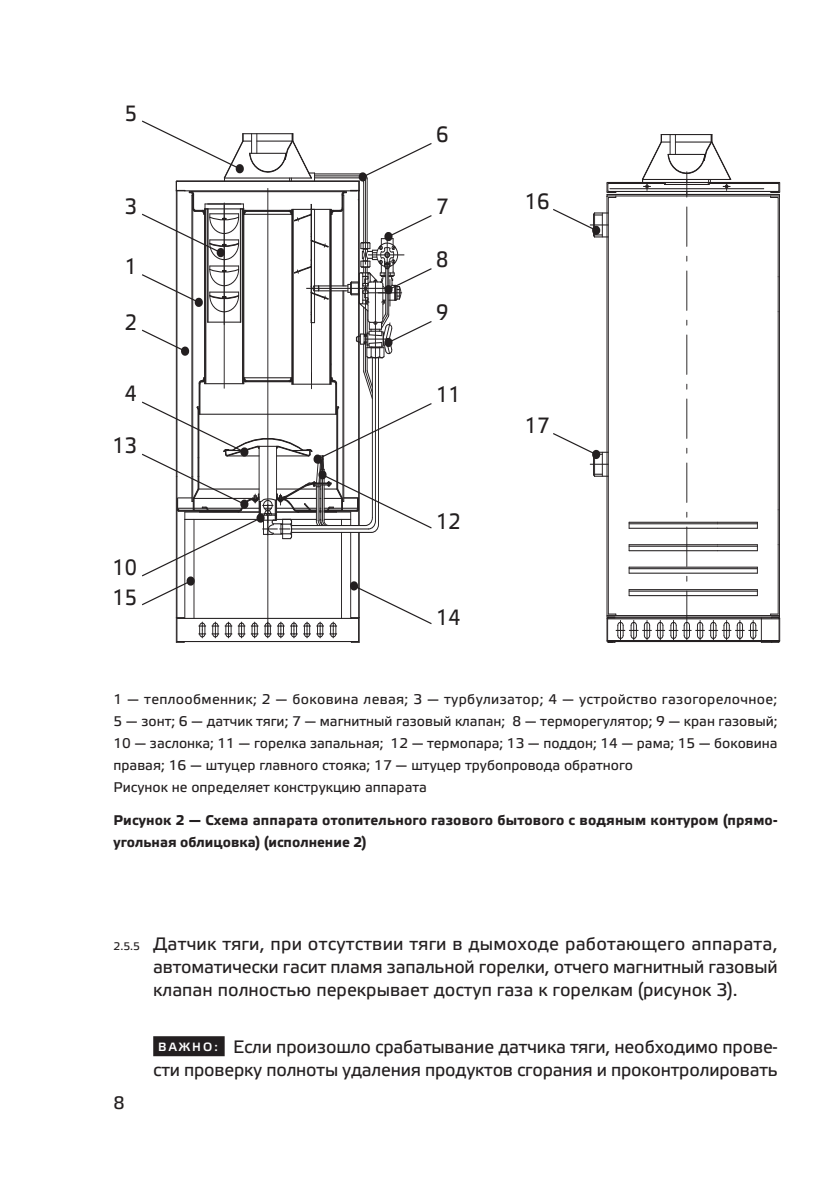
<style>
.page{position:relative;width:840px;height:1191px;background:#fff}
.page>*{position:absolute;margin:0;border:0;box-sizing:border-box;transform-origin:0 0}
.t1{font:22.2px/30.2px "Etelka Text";color:#231f20;scale:.89 1}
.t2{font:18px/23px "Etelka Text";letter-spacing:-.01em;color:#231f20;text-align:justify}
.t3{font:14px/22px "Etelka Text";color:#231f20}
.t4{font:700 14px/22px "Etelka Text";letter-spacing:.01em;color:#231f20}
.s1{font-size:11px}
.s2{font-family:"Etelka";font-weight:500;font-size:12px;color:#fff}
</style>
<div class="page">
<div style="left:153px;top:1036px;width:71px;height:20px;background:#231f20"></div>
<hr style="left:660px;top:134px;width:51px;height:1px;background:#231f20">
<svg style="left:553px;top:135px;width:227px;height:508px"></svg>
<svg style="left:142px;top:120px;width:290px;height:523px"></svg>
<h1 class="t1" style="left:125px;top:98px;width:15px">5</h1>
<h1 class="t1" style="left:125px;top:191px;width:15px">3</h1>
<h1 class="t1" style="left:125px;top:252px;width:15px">1</h1>
<h1 class="t1" style="left:125px;top:308px;width:15px">2</h1>
<h1 class="t1" style="left:125px;top:378px;width:15px">4</h1>
<h1 class="t1" style="left:112px;top:430px;width:29px">13</h1>
<h1 class="t1" style="left:112px;top:552px;width:29px">10<br>15</h1>
<h1 class="t1" style="left:436px;top:120px;width:15px">6</h1>
<h1 class="t1" style="left:436px;top:192px;width:15px">7</h1>
<h1 class="t1" style="left:436px;top:245px;width:15px">8</h1>
<h1 class="t1" style="left:436px;top:298px;width:15px">9</h1>
<h1 class="t1" style="left:436px;top:380px;width:29px">11</h1>
<h1 class="t1" style="left:436px;top:507px;width:29px">12</h1>
<h1 class="t1" style="left:436px;top:602px;width:29px">14</h1>
<h1 class="t1" style="left:524px;top:187px;width:29px">16</h1>
<h1 class="t1" style="left:524px;top:411px;width:29px">17</h1>
<p class="t3" style="left:113px;top:688px;width:665px">1 — теплообменник; 2 — боковина левая; 3 — турбулизатор; 4 — устройство газогорелочное; 5 — зонт; 6 — датчик тяги; 7 — магнитный газовый клапан; 8 — терморегулятор; 9 — кран газовый; 10 — заслонка; 11 — горелка запальная; 12 — термопара; 13 — поддон; 14 — рама; 15 — боковина правая; 16 — штуцер главного стояка; 17 — штуцер трубопровода обратного<br>Рисунок не определяет конструкцию аппарата</p>
<p class="t4" style="left:113px;top:809px;width:665px">Рисунок 2 — Схема аппарата отопительного газового бытового с водяным контуром (прямо&shy;угольная облицовка) (исполнение 2)</p>
<h1 class="t1" style="left:126px;top:755px;width:15px">5</h1>
<h1 class="t1" style="left:114px;top:836px;width:29px">16</h1>
<p class="t2" style="left:153px;top:932px;width:625px;text-indent:-40px"><span class="s1">2.5.5</span> Датчик тяги, при отсутствии тяги в дымоходе работающего аппарата, автоматически гасит пламя запальной горелки, отчего магнитный газовый клапан полностью перекрывает доступ газа к горелкам (рисунок 3).</p>
<p class="t2" style="left:153px;top:1035px;width:625px"><span class="s2">В А Ж Н О :</span> Если произошло срабатывание датчика тяги, необходимо прове&shy;сти проверку полноты удаления продуктов сгорания и проконтролировать</p>
<h1 class="t1" style="left:446px;top:949px;width:15px">9</h1>
<h1 class="t1" style="left:446px;top:1045px;width:29px">11</h1>
<p class="t2" style="left:113px;top:1091px;width:13px">8</p>
<h1 class="t1" style="left:114px;top:1093px;width:29px">15</h1>
</div>
